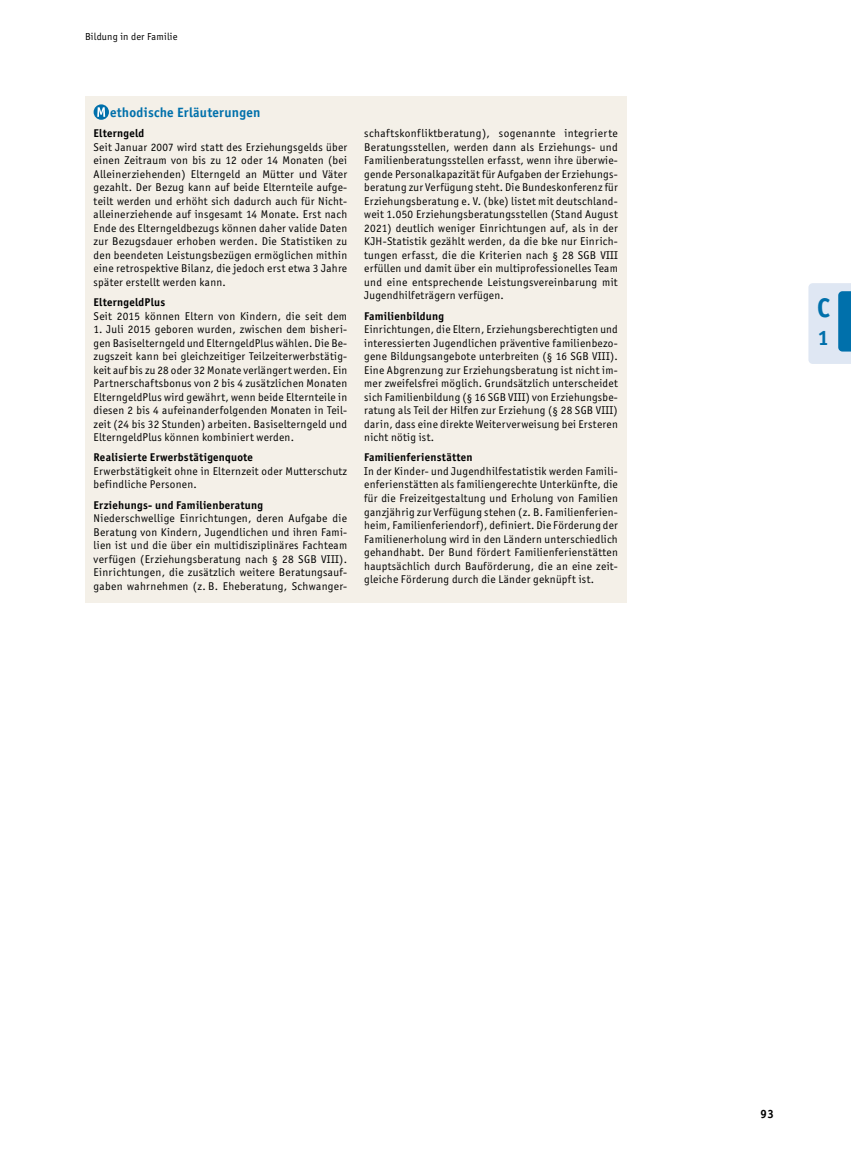
<style>
.page{position:relative;width:851px;height:1149px;background:#fff}
.page>*{position:absolute;margin:0;border:0;box-sizing:border-box;transform-origin:0 0}
.t1{font:700 27px "Officina Sans";color:#0070ab}
.t2{font:700 21px "Officina Sans";color:#0070ab}
.t3{font:700 13.5px "Officina Sans";letter-spacing:.02em;color:#0070ab}
.t4{font:700 12px "Officina Sans";color:#000}
.t5{font:11.25px/13.5px "Officina Sans";letter-spacing:.025em;color:#000;text-align:justify}
.t6{font:700 11.25px "Officina Sans";letter-spacing:.025em;color:#000}
.t7{font:10.2px "Officina Sans";letter-spacing:.02em;color:#000}
</style>
<div class="page">
<svg style="left:808px;top:283px;width:42px;height:81px;background:#b1cee4"></svg>
<div style="left:85px;top:97px;width:541px;height:506px;background:#f4f0e8"></div>
<svg style="left:94px;top:104px;width:15px;height:16px"></svg>
<svg style="left:97px;top:107px;width:8px;height:10px"></svg>
<p class="t7" style="left:85px;top:30px;width:94px">Bildung in der Familie</p>
<p class="t3" style="left:110px;top:104px;width:152px">ethodische Erläuterungen</p>
<p class="t6" style="left:94px;top:126px;width:52px">Elterngeld</p>
<p class="t5" style="left:94px;top:140px;width:255px">Seit Januar 2007 wird statt des Erziehungsgelds über einen Zeitraum von bis zu 12 oder 14 Monaten (bei Alleinerziehenden) Elterngeld an Mütter und Väter gezahlt. Der Bezug kann auf beide Elternteile aufge&shy;teilt werden und erhöht sich dadurch auch für Nicht&shy;alleinerziehende auf insgesamt 14 Monate. Erst nach Ende des Elterngeldbezugs können daher valide Daten zur Bezugsdauer erhoben werden. Die Statistiken zu den beendeten Leistungsbezügen ermöglichen mithin eine retrospektive Bilanz, die jedoch erst etwa 3 Jahre später erstellt werden kann.</p>
<p class="t6" style="left:94px;top:295px;width:73px">ElterngeldPlus</p>
<p class="t5" style="left:94px;top:309px;width:255px">Seit 2015 können Eltern von Kindern, die seit dem</p>
<p class="t5" style="left:94px;top:322px;width:255px">1. Juli 2015 geboren wurden, zwischen dem bisheri&shy;gen Basiselterngeld und ElterngeldPlus wählen. Die Be&shy;zugszeit kann bei gleichzeitiger Teilzeiterwerbstätig&shy;keit auf bis zu 28 oder 32 Monate verlängert werden. Ein Partnerschaftsbonus von 2 bis 4 zusätzlichen Monaten ElterngeldPlus wird gewährt, wenn beide Elternteile in diesen 2 bis 4 aufeinanderfolgenden Monaten in Teil&shy;zeit (24 bis 32 Stunden) arbeiten. Basiselterngeld und ElterngeldPlus können kombiniert werden.</p>
<p class="t6" style="left:94px;top:450px;width:161px">Realisierte Erwerbstätigenquote</p>
<p class="t5" style="left:94px;top:464px;width:255px">Erwerbstätigkeit ohne in Elternzeit oder Mutterschutz befindliche Personen.</p>
<p class="t6" style="left:94px;top:498px;width:171px">Erziehungs- und Familienberatung</p>
<p class="t5" style="left:94px;top:511px;width:255px">Niederschwellige Einrichtungen, deren Aufgabe die Beratung von Kindern, Jugendlichen und ihren Fami&shy;lien ist und die über ein multidisziplinäres Fachteam verfügen (Erziehungsberatung nach § 28 SGB VIII).<br>Einrichtungen, die zusätzlich weitere Beratungsauf&shy;gaben wahrnehmen (z. B. Eheberatung, Schwanger-</p>
<p class="t5" style="left:364px;top:127px;width:255px">schaftskonfliktberatung), sogenannte integrierte Beratungsstellen, werden dann als Erziehungs- und Familienberatungsstellen erfasst, wenn ihre überwie&shy;gende Personalkapazität für Aufgaben der Erziehungs&shy;beratung zur Verfügung steht. Die Bundeskonferenz für Erziehungsberatung e. V. (bke) listet mit deutschland&shy;weit 1.050 Erziehungsberatungsstellen (Stand August 2021) deutlich weniger Einrichtungen auf, als in der KJH-Statistik gezählt werden, da die bke nur Einrich&shy;tungen erfasst, die die Kriterien nach § 28 SGB VIII erfüllen und damit über ein multiprofessionelles Team und eine entsprechende Leistungsvereinbarung mit Jugendhilfeträgern verfügen.</p>
<p class="t6" style="left:364px;top:309px;width:81px">Familienbildung</p>
<p class="t5" style="left:364px;top:322px;width:255px">Einrichtungen, die Eltern, Erziehungsberechtigten und interessierten Jugendlichen präventive familienbezo&shy;gene Bildungsangebote unterbreiten (§ 16 SGB VIII).<br>Eine Abgrenzung zur Erziehungsberatung ist nicht im&shy;mer zweifelsfrei möglich. Grundsätzlich unterscheidet sich Familienbildung (§ 16 SGB VIII) von Erziehungsbe&shy;ratung als Teil der Hilfen zur Erziehung (§ 28 SGB VIII) darin, dass eine direkte Weiterverweisung bei Ersteren nicht nötig ist.</p>
<p class="t6" style="left:364px;top:450px;width:110px">Familienferienstätten</p>
<p class="t5" style="left:364px;top:464px;width:255px">In der Kinder- und Jugendhilfestatistik werden Famili&shy;enferienstätten als familiengerechte Unterkünfte, die für die Freizeitgestaltung und Erholung von Familien ganzjährig zur Verfügung stehen (z. B. Familienferien&shy;heim, Familienferiendorf), definiert. Die Förderung der Familienerholung wird in den Ländern unterschiedlich gehandhabt. Der Bund fördert Familienferienstätten hauptsächlich durch Bauförderung, die an eine zeit&shy;gleiche Förderung durch die Länder geknüpft ist.</p>
<h2 class="t1" style="left:817px;top:290px;width:14px">C</h2>
<h2 class="t2" style="left:817px;top:325px;width:13px">1</h2>
<p class="t4" style="left:760px;top:1105px;width:15px">93</p>
</div>
